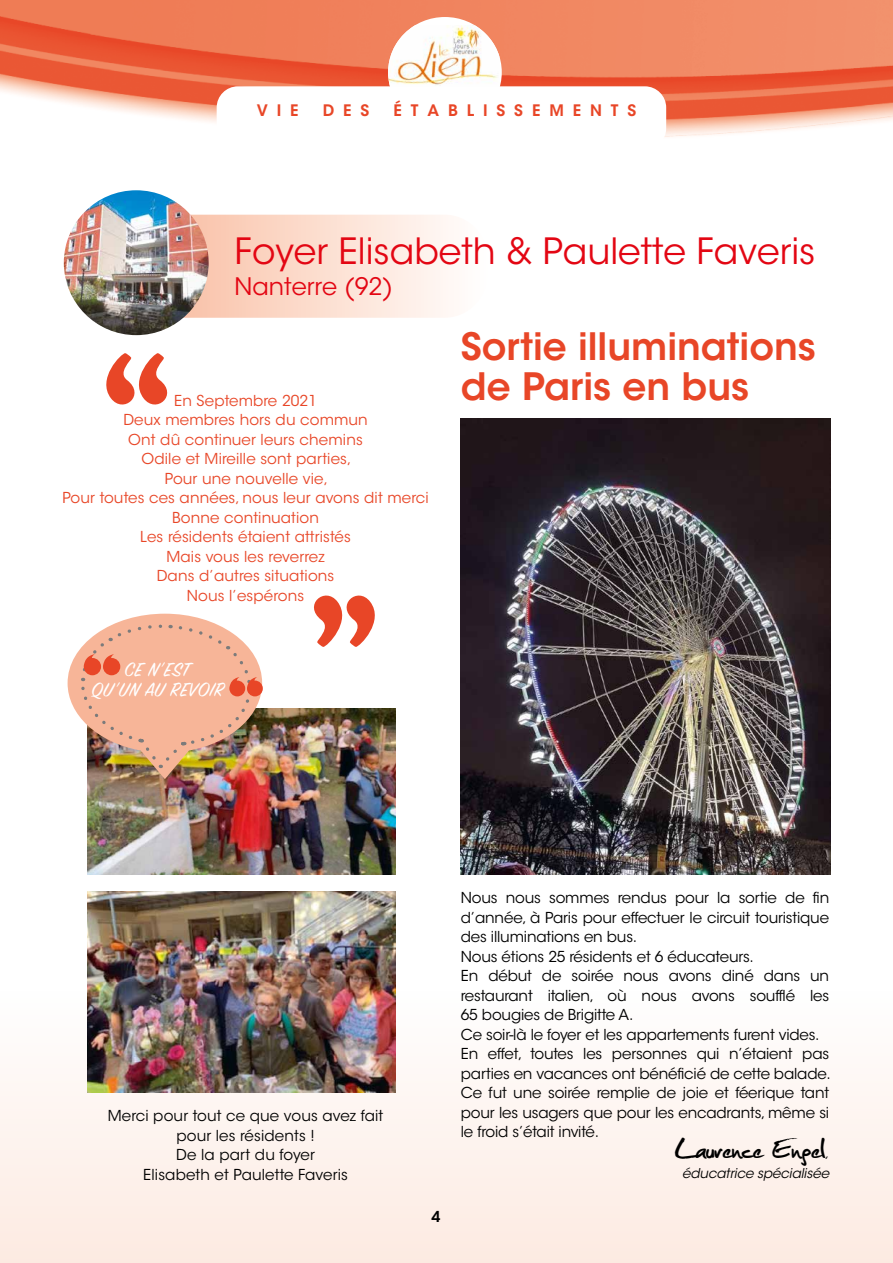
<style>
.page{position:relative;width:893px;height:1263px;background:#fff}
.page>*{position:absolute;margin:0;border:0;box-sizing:border-box;transform-origin:0 0}
.t1{font:600 37.5px/40.5px "ITC Avant Garde Std";color:#e84627}
.t2{font:37.5px "Christopherhand";letter-spacing:-.01em;color:#000}
.t3{font:36px "ITC Avant Garde Std";color:#e30613}
.t4{font:24px "ITC Avant Garde Std";color:#e30613}
.t5{font:21.6px/20.4px "Sign Painter House Script";letter-spacing:.02em;color:#fff;text-align:center}
.t6{font:600 15.75px "ITC Avant Garde Std";letter-spacing:.565em;color:#e84627}
.t7{font:15px/19.5px "ITC Avant Garde Std";letter-spacing:-.01em;color:#000}
.t8{font:15px/19.5px "ITC Avant Garde Std";letter-spacing:.01em;color:#e84627;text-align:center}
.t9{font:15px/19.5px "ITC Avant Garde Std";letter-spacing:.01em;color:#000;text-align:center}
.t10{font:600 15px "ITC Avant Garde Std";color:#000}
.t11{font:italic 13.5px/19.5px "ITC Avant Garde Std";letter-spacing:-.01em;color:#000;text-align:right}
</style>
<div class="page">
<img style="left:461px;top:419px;width:369px;height:456px">
<div style="left:0;top:892px;width:893px;height:371px;background:linear-gradient(to bottom,#fff,#fcebe3)"></div>
<svg style="left:80px;top:215px;width:369px;height:103px;background:#fcdfd1"></svg>
<img style="left:64px;top:190px;width:145px;height:145px;border-radius:72px">
<img style="left:0;top:0;width:893px;height:137px">
<div style="left:388px;top:17px;width:114px;height:111px;background:#fff;border-radius:50%"></div>
<img style="left:388px;top:25px;width:111px;height:61px">
<div style="left:217px;top:86px;width:449px;height:64px;background:#fff;border-radius:21px"></div>
<svg style="left:106px;top:353px;width:62px;height:52px"></svg>
<svg style="left:314px;top:595px;width:61px;height:52px"></svg>
<img style="left:87px;top:708px;width:308px;height:167px">
<img style="left:87px;top:892px;width:308px;height:201px">
<img style="left:68px;top:614px;width:195px;height:165px">
<p class="t6" style="left:257px;top:100px;width:43px">VIE</p>
<p class="t6" style="left:323px;top:100px;width:48px">DES</p>
<p class="t6" style="left:394px;top:100px;width:244px">ÉTABLISSEMENTS</p>
<h2 class="t3" style="left:235px;top:229px;width:582px">Foyer Elisabeth &amp; Paulette Faveris</h2>
<h3 class="t4" style="left:235px;top:272px;width:160px">Nanterre (92)</h3>
<p class="t8" style="left:62px;top:391px;width:368px">En Septembre 2021<br>Deux membres hors du commun<br>Ont dû continuer leurs chemins<br>Odile et Mireille sont parties,<br>Pour une nouvelle vie,<br>Pour toutes ces années, nous leur avons dit merci<br>Bonne continuation<br>Les résidents étaient attristés<br>Mais vous les reverrez<br>Dans d’autres situations<br>Nous l’espérons</p>
<h3 class="t5" style="left:91px;top:661px;width:134px">CE N’EST<br>QU’UN AU REVOIR</h3>
<h1 class="t1" style="left:461px;top:326px;width:357px">Sortie illuminations de Paris en bus</h1>
<p class="t9" style="left:108px;top:1106px;width:277px">Merci pour tout ce que vous avez fait pour les résidents !<br>De la part du foyer<br>Elisabeth et Paulette Faveris</p>
<p class="t10" style="left:431px;top:1207px;width:11px">4</p>
<p class="t7" style="left:461px;top:888px;width:372px">Nous nous sommes rendus pour la sortie de fin d’année, à Paris pour effectuer le circuit touristique des illuminations en bus.<br>Nous étions 25 résidents et 6 éducateurs.<br>En début de soirée nous avons diné dans un restaurant italien, où nous avons soufflé les 65 bougies de Brigitte A.<br>Ce soir-là le foyer et les appartements furent vides.<br>En effet, toutes les personnes qui n’étaient pas parties en vacances ont bénéficié de cette balade.<br>Ce fut une soirée remplie de joie et féerique tant pour les usagers que pour les encadrants, même si le froid s’était invité.</p>
<h1 class="t2" style="left:675px;top:1133px;width:152px">Laurence Engel</h1>
<p class="t11" style="left:682px;top:1144px;width:149px">,<br>éducatrice spécialisée</p>
</div>
